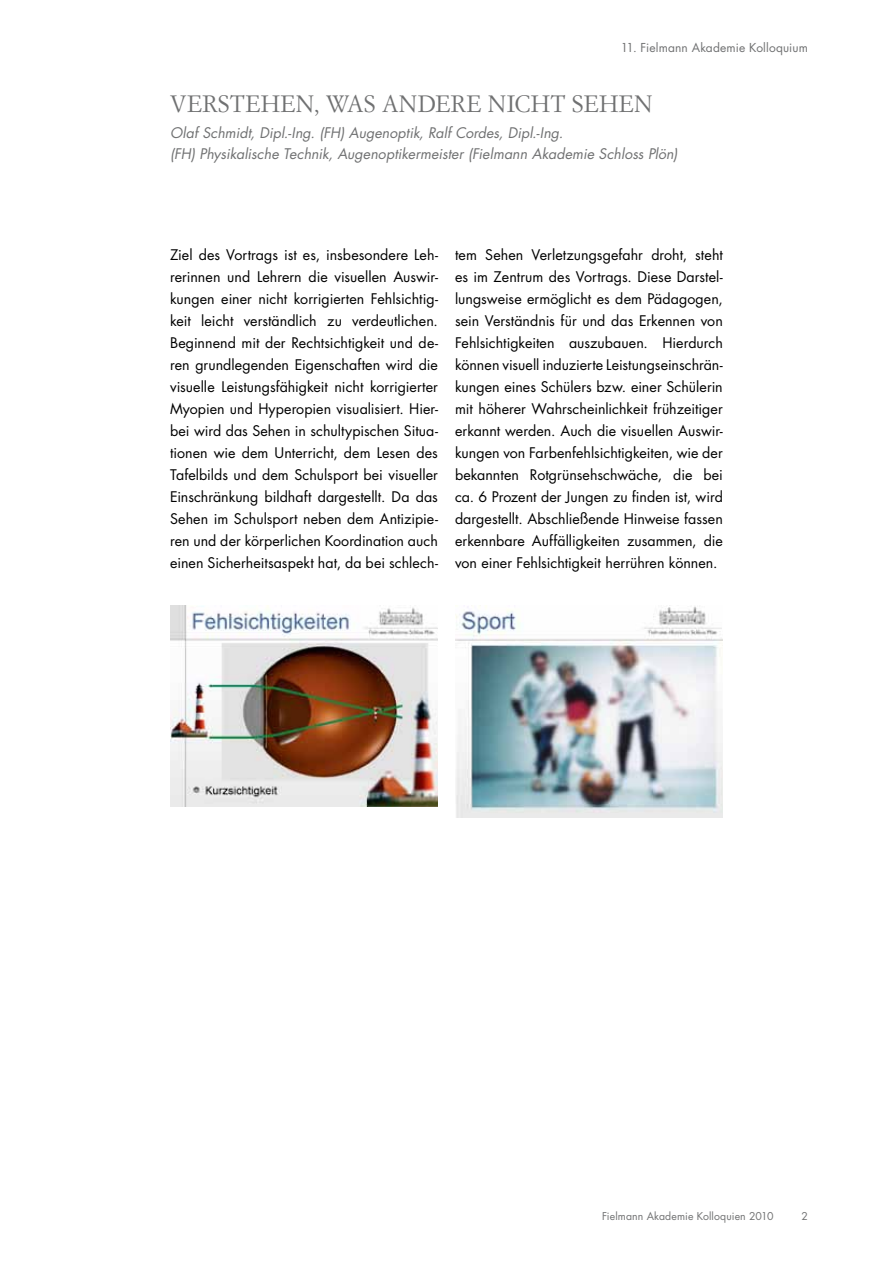
<style>
.page{position:relative;width:893px;height:1263px;background:#fff}
.page>*{position:absolute;margin:0;border:0;box-sizing:border-box;transform-origin:0 0}
.t1{font:23.25px "Simoncini Garamond";letter-spacing:.025em;color:#707172}
.t2{font:14.25px/21.9px "Futura";letter-spacing:.005em;color:#000;text-align:justify}
.t3{font:italic 14.25px/21.8px "Futura";color:#707172}
.t4{font:12px "Futura";letter-spacing:.01em;color:#707172}
.t5{font:10.5px "Futura";letter-spacing:.01em;color:#707172}
</style>
<div class="page">
<img style="left:170px;top:605px;width:268px;height:201px">
<img style="left:455px;top:605px;width:268px;height:212px">
<p class="t4" style="left:621px;top:39px;width:189px">11. Fielmann Akademie Kolloquium</p>
<h1 class="t1" style="left:170px;top:89px;width:94px">VERSTEHEN</h1>
<h1 class="t1" style="left:314px;top:89px;width:103px">, WAS ANDE</h1>
<h1 class="t1" style="left:451px;top:89px;width:138px">RE NICHT SEHEN</h1>
<p class="t3" style="left:170px;top:121px;width:509px">Olaf Schmidt, Dipl.-Ing. (FH) Augenoptik, Ralf Cordes, Dipl.-Ing.<br>(FH) Physikalische Technik, Augenoptikermeister (Fielmann Akademie Schloss Plön)</p>
<p class="t2" style="left:170px;top:244px;width:269px">Ziel des Vortrags ist es, insbesondere Leh&shy;rerinnen und Lehrern die visuellen Auswir&shy;kungen einer nicht korrigierten Fehlsichtig&shy;keit leicht verständlich zu verdeutlichen.<br>Beginnend mit der Rechtsichtigkeit und de&shy;ren grundlegenden Eigenschaften wird die visuelle Leistungsfähigkeit nicht korrigierter Myopien und Hyperopien visualisiert. Hier&shy;bei wird das Sehen in schultypischen Situa&shy;tionen wie dem Unterricht, dem Lesen des Tafelbilds und dem Schulsport bei visueller Einschränkung bildhaft dargestellt. Da das Sehen im Schulsport neben dem Antizipie&shy;ren und der körperlichen Koordination auch einen Sicherheitsaspekt hat, da bei schlech-</p>
<p class="t2" style="left:455px;top:244px;width:269px">tem Sehen Verletzungsgefahr droht, steht es im Zentrum des Vortrags. Diese Darstel&shy;lungsweise ermöglicht es dem Pädagogen, sein Verständnis für und das Erkennen von Fehlsichtigkeiten auszubauen. Hierdurch können visuell induzierte Leistungseinschrän&shy;kungen eines Schülers bzw. einer Schülerin mit höherer Wahrscheinlichkeit frühzeitiger erkannt werden. Auch die visuellen Auswir&shy;kungen von Farbenfehlsichtigkeiten, wie der bekannten Rotgrünsehschwäche, die bei ca. 6 Prozent der Jungen zu finden ist, wird dargestellt. Abschließende Hinweise fassen erkennbare Auffälligkeiten zusammen, die von einer Fehlsichtigkeit herrühren können.</p>
<p class="t5" style="left:602px;top:1209px;width:173px">Fielmann Akademie Kolloquien 2010</p>
<p class="t5" style="left:801px;top:1209px;width:8px">2</p>
</div>
